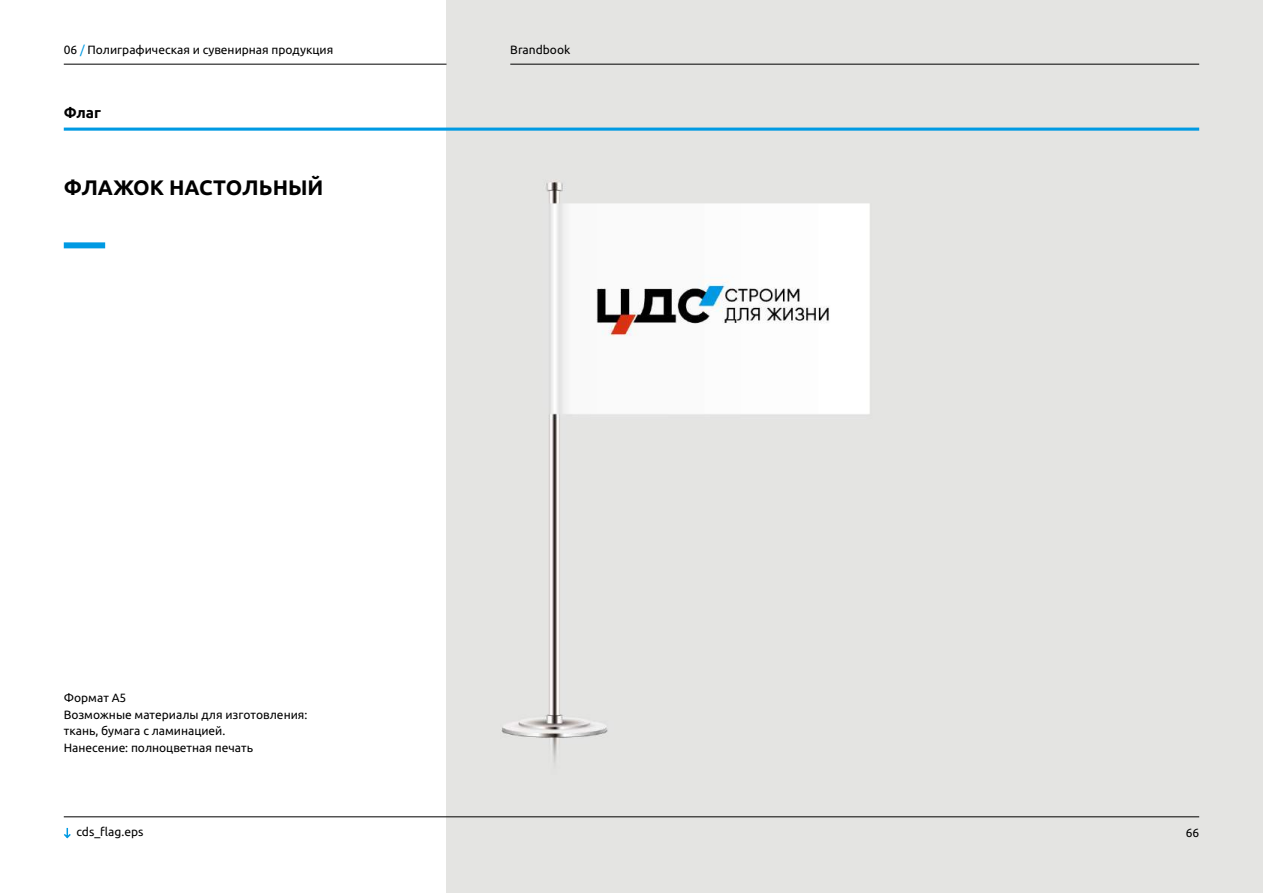
<style>
.page{position:relative;width:1263px;height:893px;background:#fff}
.page>*{position:absolute;margin:0;border:0;box-sizing:border-box;transform-origin:0 0}
.t1{font:700 21px "Ubuntu";color:#000}
.t2{font:700 15px "Ubuntu";color:#000}
.t3{font:12px/16.5px "Ubuntu";color:#000}
.s1{color:#009ae3}
</style>
<div class="page">
<svg style="left:64px;top:827px;width:7px;height:12px"></svg>
<div style="left:64px;top:242px;width:41px;height:6px;background:#009ae3"></div>
<img style="left:446px;top:0;width:817px;height:893px">
<hr style="left:64px;top:816px;width:1135px;height:1px;background:#000">
<hr style="left:64px;top:128px;width:1135px;height:3px;background:#009ae3">
<hr style="left:64px;top:64px;width:382px;height:1px;background:#000">
<hr style="left:510px;top:64px;width:689px;height:1px;background:#000">
<p class="t3" style="left:64px;top:41px;width:271px">06 <span class="s1">/</span> Полиграфическая и сувенирная продукция</p>
<p class="t3" style="left:510px;top:41px;width:62px">Brandbook</p>
<p class="t2" style="left:64px;top:104px;width:39px">Флаг</p>
<h1 class="t1" style="left:64px;top:175px;width:52px">ФЛАЖО</h1>
<h1 class="t1" style="left:150px;top:175px;width:175px">К НАСТОЛЬНЫЙ</h1>
<p class="t3" style="left:64px;top:690px;width:245px">Формат А5<br>Возможные материалы для изготовления: ткань, бумага с ламинацией.<br>Нанесение: полноцветная печать</p>
<p class="t3" style="left:77px;top:824px;width:68px">cds_flag.eps</p>
<p class="t3" style="left:1186px;top:824px;width:15px">66</p>
</div>
